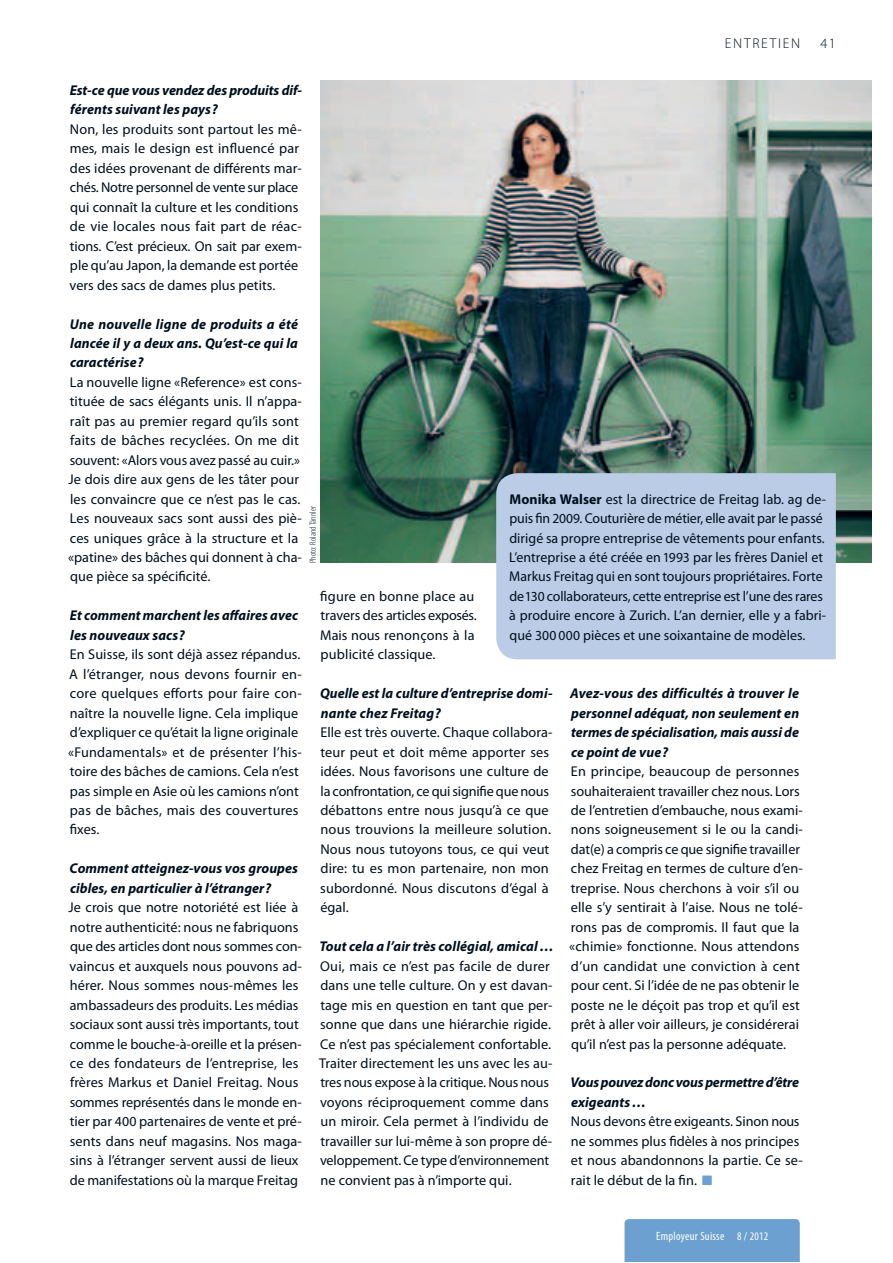
<style>
.page{position:relative;width:893px;height:1263px;background:#fff}
.page>*{position:absolute;margin:0;border:0;box-sizing:border-box;transform-origin:0 0}
.t1{font:14.25px/19.5px "Myriad Pro";letter-spacing:.005em;color:#000f1c}
.t2{font:italic 700 14.25px/19.5px "Myriad Pro";letter-spacing:.005em;color:#000f1c}
.t3{font:italic 700 14.25px/19.5px "Myriad Pro";letter-spacing:-.015em;color:#000f1c}
.t4{font:300 14.25px "Myriad Pro";letter-spacing:.12em;color:#000f1c}
.t5{font:condensed 12px "Myriad Pro";letter-spacing:.025em;color:#fff}
.t6{font:300 condensed 9px "Myriad Pro";letter-spacing:.01em;color:#000f1c}
.s1{font-size:13.8px}
.s2{font-weight:700}
.s3{font-family:"Guifxv 2 Transports";font-size:13.5px;color:#6ba0d1}
.s4{font-size:11.55px}
</style>
<div class="page">
<div style="left:624px;top:1219px;width:175px;height:43px;background:#6ba0d1"></div>
<img style="left:320px;top:81px;width:551px;height:481px">
<div style="left:496px;top:473px;width:339px;height:186px;background:#bbcde6"></div>
<p class="t4" style="left:725px;top:38px;width:77px">ENTRETIEN</p>
<p class="t4" style="left:820px;top:38px;width:17px">41</p>
<p class="t2" style="left:70px;top:81px;width:233px">Est-ce que vous vendez des produits dif&shy;férents suivant les pays ?</p>
<p class="t1" style="left:70px;top:120px;width:234px">Non, les produits sont partout les mê&shy;mes, mais le design est influencé par des idées provenant de différents mar&shy;chés. Notre personnel de vente sur place qui connaît la culture et les conditions de vie locales nous fait part de réac&shy;tions. C’est précieux. On sait par ex em&shy;ple qu’au Japon, la demande est portée vers des sacs de dames plus petits.</p>
<p class="t2" style="left:70px;top:315px;width:230px;text-align:justify">Une nouvelle ligne de produits a été lancée il y a deux ans. Qu’est-ce qui la caractérise ?</p>
<p class="t1" style="left:68px;top:373px;width:235px">La nouvelle ligne «Reference» est cons&shy;tituée de sacs élégants unis. Il n’appa&shy;raît pas au premier regard qu’ils sont faits de bâches recyclées. On me dit sou vent: «Alors vous avez passé au cuir.» Je dois dire aux gens de les tâter pour les convaincre que ce n’est pas le cas.<br>Les nouveaux sacs sont aussi des piè&shy;ces uniques grâce à la structure et la «patine» des bâches qui donnent à cha&shy;que pièce sa spé cificité.</p>
<p class="t2" style="left:70px;top:607px;width:230px">Et comment marchent les affaires avec les nouveaux sacs ?</p>
<p class="t1" style="left:68px;top:646px;width:235px">En Suisse, ils sont déjà assez répandus.<br>A l’étranger, nous devons fournir en&shy;core quelques efforts pour faire con&shy;naître la nouvelle ligne. Cela implique d’expliquer ce qu’était la ligne originale «Fundamentals» et de présenter l’his&shy;toire des bâches de camions. Cela n’est pas simple en Asie où les camions n’ont pas de bâches, mais des couvertures fixes.</p>
<p class="t2" style="left:70px;top:860px;width:230px">Comment atteignez-vous vos groupes cibles, en particulier à l’étranger ?</p>
<p class="t1" style="left:68px;top:899px;width:235px">Je crois que notre notoriété est liée à notre authenticité: nous ne fabriquons que des articles dont nous sommes con&shy;vaincus et auxquels nous pouvons ad&shy;hérer. Nous sommes nous-mêmes les ambassadeurs des produits. Les médias sociaux sont aussi très importants, tout comme le bouche-à-oreille et la présen&shy;ce des fondateurs de l’entreprise, les frères Markus et Daniel Freitag. Nous sommes représentés dans le monde en&shy;tier par <span class="s1">400</span> partenaires de vente et pré&shy;sents dans neuf magasins. Nos maga&shy;sins à l’étranger servent aussi de lieux de manifestations où la marque Freitag</p>
<p class="t1" style="left:509px;top:490px;width:318px"><span class="s2">Monika Walser</span> est la directrice de Freitag lab. ag de&shy;puis fin <span class="s1">2009</span>. Couturière de métier, elle avait par le passé dirigé sa propre entreprise de vêtements pour enfants.<br>L’entreprise a été créée en <span class="s1">1993</span> par les frères Daniel et Markus Freitag qui en sont toujours propriétaires. Forte de <span class="s1">130</span> collaborateurs, cette entreprise est l’une des rares à produire encore à Zurich. L’an dernier, elle y a fabri&shy;qué <span class="s1">300 000</span> pièces et une soixantaine de modèles.</p>
<p class="t6" style="left:309px;top:563px;width:58px;rotate:-90deg">Photo: Roland Tännler</p>
<p class="t1" style="left:320px;top:587px;width:158px">figure en bonne place au travers des articles exposés.<br>Mais nous renonçons à la publicité clas sique.</p>
<p class="t2" style="left:320px;top:685px;width:234px">Quelle est la culture d’entreprise domi&shy;nante chez Freitag ?</p>
<p class="t1" style="left:320px;top:724px;width:234px">Elle est très ouverte. Chaque collabora&shy;teur peut et doit même apporter ses idées. Nous favorisons une culture de la confrontation, ce qui signifie que nous débattons entre nous jusqu’à ce que nous trouvions la meilleure solution.<br>Nous nous tutoyons tous, ce qui veut dire: tu es mon partenaire, non mon subordonné. Nous discutons d’égal à égal.</p>
<p class="t2" style="left:319px;top:938px;width:236px">Tout cela a l’air très collégial, amical …</p>
<p class="t1" style="left:319px;top:957px;width:235px">Oui, mais ce n’est pas facile de durer dans une telle culture. On y est davan&shy;tage mis en question en tant que per&shy;sonne que dans une hiérarchie rigide.<br>Ce n’est pas spécialement confortable.<br>Traiter directement les uns avec les au&shy;tres nous expose à la critique. Nous nous voyons réciproquement comme dans un miroir. Cela permet à l’individu de travailler sur lui-même à son propre dé&shy;veloppement. Ce type d’environnement ne convient pas à n’importe qui.</p>
<p class="t2" style="left:570px;top:685px;width:230px;text-align:justify">Avez-vous des difficultés à trouver le personnel adéquat, non seulement en termes de spécialisation, mais aussi de ce point de vue ?</p>
<p class="t1" style="left:569px;top:762px;width:235px">En principe, beaucoup de personnes souhaiteraient travailler chez nous. Lors de l’entretien d’embauche, nous exami&shy;nons soigneusement si le ou la can di&shy;dat(e) a compris ce que signifie travailler chez Freitag en termes de culture d’en&shy;treprise. Nous cherchons à voir s’il ou elle s’y sentirait à l’aise. Nous ne tolé&shy;rons pas de compromis. Il faut que la «chimie» fonctionne. Nous attendons d’un candidat une conviction à cent pour cent. Si l’idée de ne pas obtenir le poste ne le déçoit pas trop et qu’il est prêt à aller voir ailleurs, je considérerai qu’il n’est pas la personne adéquate.</p>
<p class="t3" style="left:570px;top:1074px;width:230px">Vous pouvez donc vous permettre d’être exigeants …</p>
<p class="t1" style="left:571px;top:1113px;width:233px">Nous devons être exigeants. Sinon nous ne sommes plus fidèles à nos prin cipes et nous abandonnons la partie. Ce se&shy;rait le début de la fin. <span class="s3">-</span></p>
<p class="t5" style="left:656px;top:1229px;width:113px">Employeur Suisse <span class="s4">8</span> / <span class="s4">2012</span></p>
</div>
